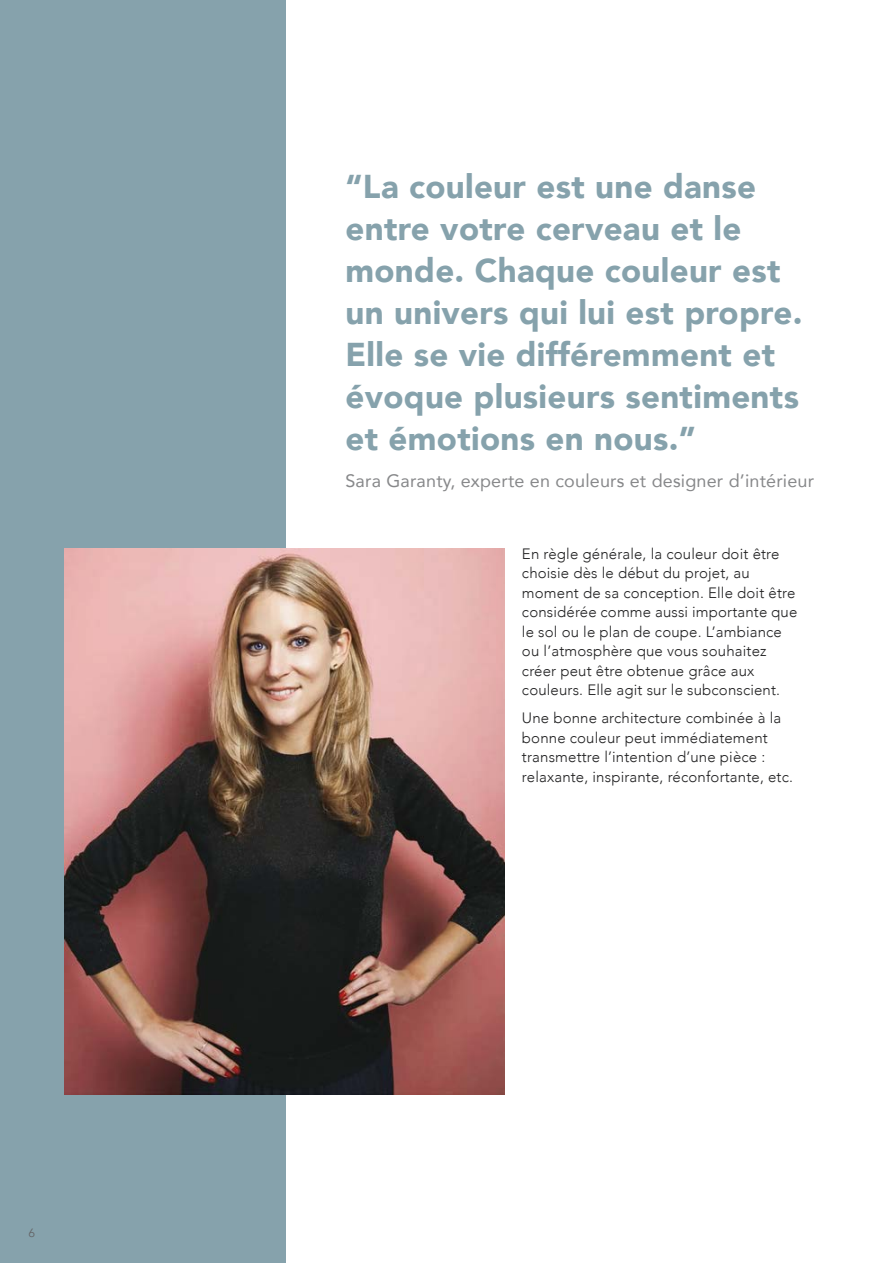
<style>
.page{position:relative;width:893px;height:1263px;background:#fff}
.page>*{position:absolute;margin:0;border:0;box-sizing:border-box;transform-origin:0 0}
.Body_subhead-10{font:900 33px/42px "Avenir";letter-spacing:.01em;color:#86a2ac}
.Body_subhead-10-2{font:18px "Avenir";letter-spacing:.01em;color:#87888a}
.Body_subhead-10-3{font:300 15px/19.5px "Avenir";letter-spacing:.01em;color:#222223}
.Inside__System_pagen{font:12px "Avenir";color:#646567}
</style>
<div class="page">
<div style="left:0;top:0;width:285px;height:1263px;background:#86a2ac"></div>
<img style="left:65px;top:548px;width:440px;height:547px">
<p class="Inside__System_pagen" style="left:29px;top:1226px;width:8px">6</p>
<p class="Body_subhead-10" style="left:345px;top:165px;width:458px">“La couleur est une danse entre votre cerveau et le monde. Chaque couleur est un univers qui lui est propre.<br>Elle se vie différemment et évoque plusieurs sentiments et émotions en nous.”</p>
<p class="Body_subhead-10-2" style="left:345px;top:466px;width:470px">Sara Garanty, experte en couleurs et designer d’intérieur</p>
<p class="Body_subhead-10-3" style="left:522px;top:544px;width:277px">En règle générale, la couleur doit être choisie dès le début du projet, au moment de sa conception. Elle doit être considérée comme aussi importante que le sol ou le plan de coupe. L’ambiance ou l’atmosphère que vous souhaitez créer peut être obtenue grâce aux couleurs. Elle agit sur le subconscient.</p>
<p class="Body_subhead-10-3" style="left:522px;top:708px;width:273px">Une bonne architecture combinée à la bonne couleur peut immédiatement transmettre l’intention d’une pièce : relaxante, inspirante, réconfortante, etc.</p>
</div>
